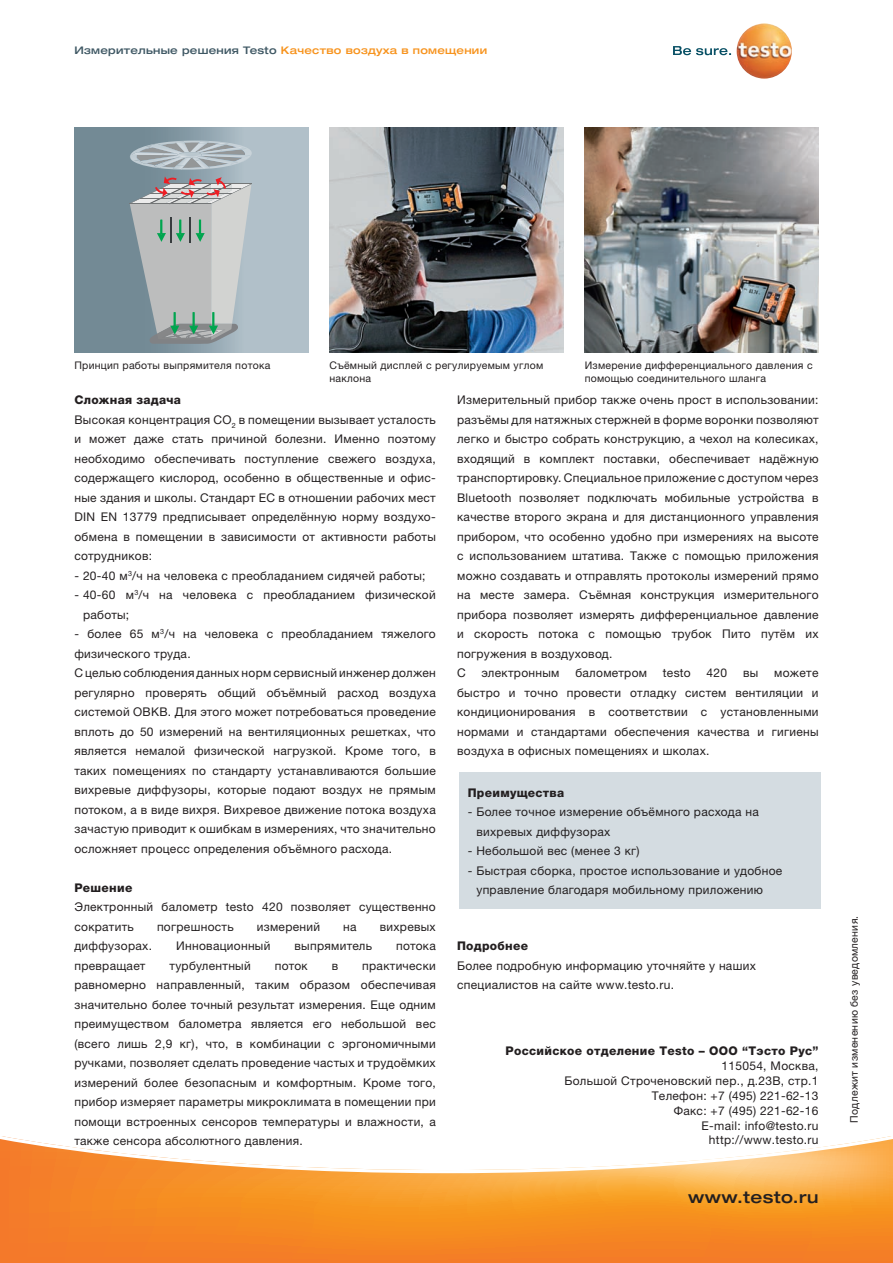
<style>
.page{position:relative;width:893px;height:1263px;background:#fff}
.page>*{position:absolute;margin:0;border:0;box-sizing:border-box;transform-origin:0 0}
.t1{font:500 expanded 16.5px "Helvetica Neue LTW1 G";letter-spacing:.025em;color:#231f20}
.t2{font:12px/19.5px "Helvetica Neue LTW1 G";letter-spacing:.025em;color:#231f20}
.t3{font:800 12px "Helvetica Neue LTW1 G";letter-spacing:.025em;color:#231f20}
.t4{font:10.5px/13.5px "Helvetica Neue LTW1 G";letter-spacing:.025em;color:#231f20}
.t5{font:500 expanded 10.5px "Helvetica Neue LTW1 G";letter-spacing:.025em;color:#3f5864}
.s1{color:#f7931d}
.s2{font-weight:800}
</style>
<div class="page">
<svg style="left:0;top:1136px;width:893px;height:127px"></svg>
<img style="left:330px;top:128px;width:233px;height:225px">
<img style="left:585px;top:128px;width:234px;height:225px">
<svg style="left:74px;top:128px;width:234px;height:225px;background:#91a4ae"></svg>
<img style="left:129px;top:146px;width:121px;height:24px">
<img style="left:130px;top:143px;width:7px;height:18px">
<img style="left:131px;top:152px;width:6px;height:3px">
<img style="left:246px;top:154px;width:5px;height:4px">
<svg style="left:137px;top:141px;width:109px;height:29px;background:#aab6bc"></svg>
<img style="left:161px;top:157px;width:24px;height:8px">
<img style="left:148px;top:144px;width:35px;height:10px">
<img style="left:139px;top:155px;width:41px;height:9px">
<svg style="left:130px;top:176px;width:121px;height:168px;background:#adb4b5"></svg>
<div style="left:459px;top:773px;width:362px;height:136px;background:#d4dce1"></div>
<svg style="left:673px;top:46px;width:58px;height:9px"></svg>
<img style="left:737px;top:23px;width:55px;height:56px;border-radius:28px">
<p class="t5" style="left:74px;top:43px;width:414px">Измерительные решения Testo <span class="s1">Качество воздуха в помещении</span></p>
<p class="t4" style="left:330px;top:358px;width:215px">Съёмный дисплей с регулируемым углом наклона</p>
<p class="t4" style="left:585px;top:358px;width:229px">Измерение дифференциального давления с помощью соединительного шланга</p>
<p class="t2" style="left:457px;top:390px;width:363px">Измерительный прибор также очень прост в использовании: разъёмы для натяжных стержней в форме воронки позволяют легко и быстро собрать конструкцию, а чехол на колесиках, входящий в комплект поставки, обеспечивает надёжную транспортировку. Специальное приложение с доступом через Bluetooth позволяет подключать мобильные устройства в качестве второго экрана и для дистанционного управления прибором, что особенно удобно при измерениях на высоте с использованием штатива. Также с помощью приложения можно создавать и отправлять протоколы измерений прямо на месте замера. Съёмная конструкция измерительного прибора позволяет измерять дифференциальное давление и скорость потока с помощью трубок Пито путём их погружения в воздуховод.<br>С</p>
<p class="t4" style="left:74px;top:358px;width:197px">Принцип работы выпрямителя потока</p>
<p class="t2" style="left:74px;top:390px;width:363px"><span class="s2">Сложная задача<br></span>Высокая концентрация CO<sub>2</sub> в помещении вызывает усталость и может даже стать причиной болезни. Именно поэтому необходимо обеспечивать поступление свежего воздуха, содержащего кислород, особенно в общественные и офис&shy;ные здания и школы. Стандарт ЕС в отношении рабочих мест DIN EN 13779 предписывает определённую норму воздухо&shy;обмена в помещении в зависимости от активности работы сотрудников:</p>
<p class="t2" style="left:74px;top:565px;width:353px">- 20-40 м<sup>3</sup>/ч на человека с преобладанием сидячей работы;</p>
<p class="t2" style="left:83px;top:585px;width:354px;text-indent:-9px">- 40-60 м<sup>3</sup>/ч на человека с преобладанием физической работы;</p>
<p class="t2" style="left:74px;top:624px;width:363px">- более 65 м<sup>3</sup>/ч на человека с преобладанием тяжелого физического труда.<br>С целью соблюдения данных норм сервисный инженер должен регулярно проверять общий объёмный расход воздуха системой ОВКВ. Для этого может потребоваться проведение вплоть до 50 измерений на вентиляционных решетках, что является немалой физической нагрузкой. Кроме того, в таких помещениях по стандарту устанавливаются большие вихревые диффузоры, которые подают воздух не прямым потоком, а в виде вихря. Вихревое движение потока воздуха зачастую приводит к ошибкам в измерениях, что значительно осложняет процесс определения объёмного расхода.</p>
<p class="t3" style="left:74px;top:880px;width:59px">Решение</p>
<p class="t2" style="left:74px;top:897px;width:363px">Электронный балометр testo 420 позволяет существенно сократить</p>
<p class="t2" style="left:482px;top:663px;width:79px">электронным</p>
<p class="t2" style="left:575px;top:663px;width:73px">балометром</p>
<p class="t2" style="left:663px;top:663px;width:29px">testo</p>
<p class="t2" style="left:707px;top:663px;width:22px">420</p>
<p class="t2" style="left:743px;top:663px;width:17px">вы</p>
<p class="t2" style="left:457px;top:663px;width:363px;text-align:justify;text-indent:317px">можете быстро и точно провести отладку систем вентиляции и кондиционирования в соответствии с установленными нормами и стандартами обеспечения качества и гигиены воздуха в офисных помещениях и школах.</p>
<p class="t3" style="left:468px;top:785px;width:98px">Преимущества</p>
<p class="t2" style="left:476px;top:802px;width:284px;text-indent:-9px">- Более точное измерение объёмного расхода на вихревых диффузорах</p>
<p class="t2" style="left:468px;top:841px;width:173px">- Небольшой вес (менее 3 кг)</p>
<p class="t2" style="left:476px;top:861px;width:307px;text-indent:-9px">- Быстрая сборка, простое использование и удобное управление благодаря мобильному приложению</p>
<p class="t2" style="left:157px;top:916px;width:78px">погрешность</p>
<p class="t2" style="left:257px;top:916px;width:65px">измерений</p>
<p class="t2" style="left:343px;top:916px;width:15px">на</p>
<p class="t2" style="left:380px;top:916px;width:58px">вихревых</p>
<p class="t2" style="left:74px;top:936px;width:79px">диффузорах.</p>
<p class="t2" style="left:176px;top:936px;width:96px">Инновационный</p>
<p class="t2" style="left:295px;top:936px;width:79px">выпрямитель</p>
<p class="t2" style="left:396px;top:936px;width:41px">потока</p>
<p class="t2" style="left:74px;top:955px;width:73px">превращает</p>
<p class="t2" style="left:169px;top:955px;width:83px">турбулентный</p>
<p class="t2" style="left:275px;top:955px;width:34px">поток</p>
<p class="t2" style="left:332px;top:955px;width:8px">в</p>
<p class="t2" style="left:74px;top:955px;width:363px;text-align:justify;text-indent:288px">практически равномерно направленный, таким образом обеспечивая значительно более точный результат измерения. Еще одним преимуществом балометра является его небольшой вес (всего лишь 2,9 кг), что, в комбинации с эргономичными ручками, позволяет сделать проведение частых и трудоёмких измерений более безопасным и комфортным. Кроме того, прибор измеряет параметры микроклимата в помещении при помощи встроенных сенсоров температуры и влажности, а также сенсора абсолютного давления.</p>
<p class="t3" style="left:457px;top:939px;width:72px">Подробнее</p>
<p class="t2" style="left:457px;top:955px;width:300px">Более подробную информацию уточняйте у наших специалистов на сайте www.testo.ru.</p>
<p class="t3" style="left:506px;top:1044px;width:314px">Российское отделение Testo – OOO “Тэсто Рус”</p>
<p class="t2" style="left:564px;top:1058px;width:256px;line-height:15px;text-align:right">115054, Москва,<br>Большой Строченовский пер., д.23В, стр.1<br>Телефон: +7 (495) 221-62-13<br>Факс: +7 (495) 221-62-16<br>E-mail: info@testo.ru</p>
<p class="t2" style="left:709px;top:1130px;width:111px">http://www.testo.ru</p>
<h1 class="t1" style="left:688px;top:1187px;width:132px">www.testo.ru</h1>
<p class="t4" style="left:847px;top:1123px;width:208px;rotate:-90deg">Подлежит изменению без уведомления.</p>
</div>
